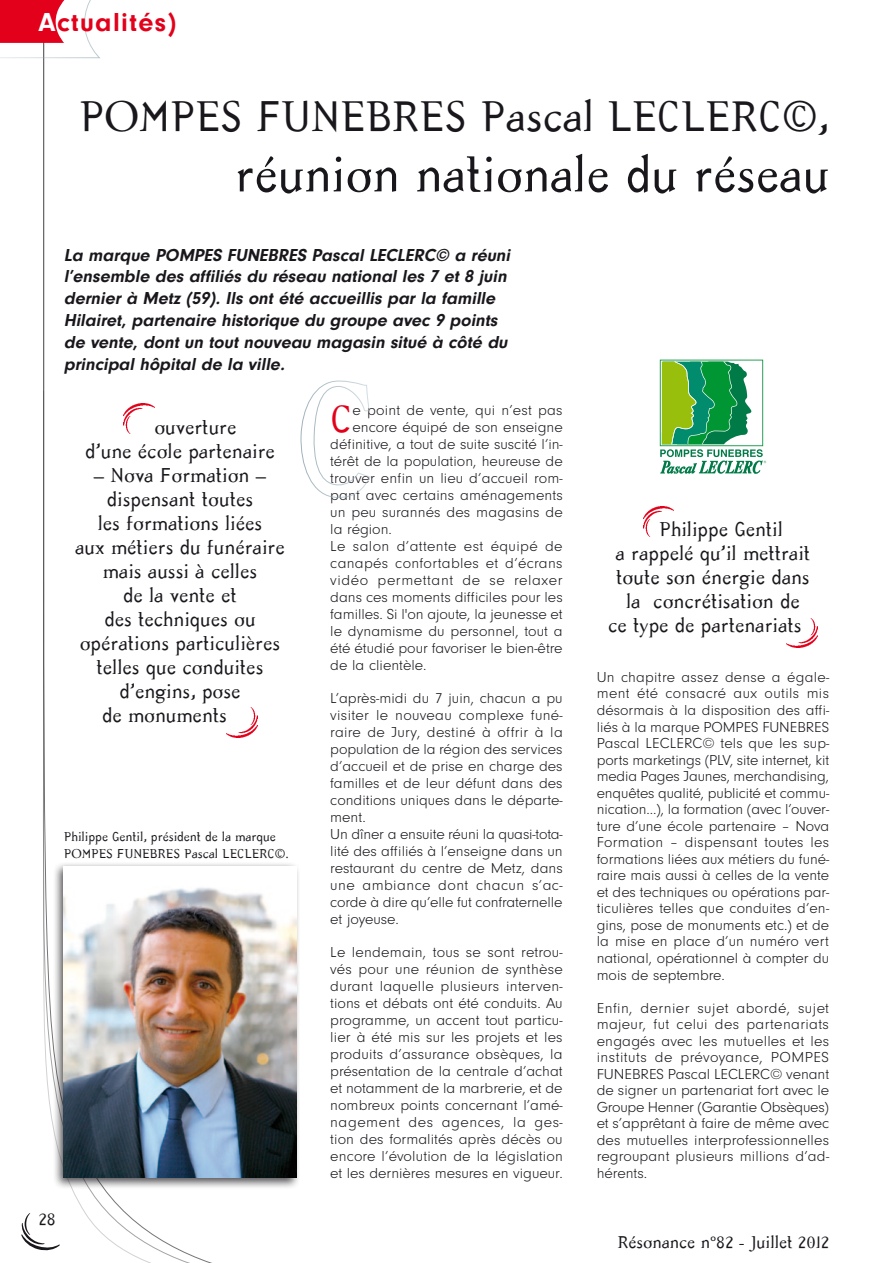
<style>
.page{position:relative;width:893px;height:1263px;background:#fff}
.page>*{position:absolute;margin:0;border:0;box-sizing:border-box;transform-origin:0 0}
.t1{font:52.5px "Missive";color:#1a171c}
.t2{font:45px "Missive";color:#1a171c}
.t3{font:39.9px "Missive";color:#e2001a;scale:1.05 1}
.t4{font:700 27px "Neuzeit Gro T";letter-spacing:.05em;color:#e2001a}
.t5{font:21px/24px "Missive";color:#1a171c}
.t6{font:italic 700 18px/21.9px "Neuzeit Gro T";color:#1a171c}
.t7{font:18px "Missive";color:#1a171c}
.t8{font:15px/17px "Neuzeit Gro T Ligh";color:#1a171c;text-align:justify;scale:1.05 1}
.t9{font:15px/16.5px "Neuzeit Gro T Ligh";color:#1a171c;text-align:justify;scale:1.04 1}
.t10{font:15px "Neuzeit Gro T Ligh";letter-spacing:.02em;color:#1a171c;scale:1.05 1}
.t11{font:15px "Neuzeit Gro T Ligh";letter-spacing:.025em;color:#1a171c;scale:1.05 1}
.t12{font:15px "Neuzeit Gro T Ligh";letter-spacing:.04em;color:#1a171c;scale:1.05 1}
.t13{font:13.5px/16.2px "Missive";color:#1a171c}
.s1{color:#fff}
</style>
<div class="page">
<svg style="left:42px;top:390px;width:210px;height:873px"></svg>
<svg style="left:0;top:0;width:100px;height:58px"></svg>
<svg style="left:300px;top:380px;width:71px;height:118px"></svg>
<div style="left:52px;top:861px;width:248px;height:328px;background:#1a171c;opacity:.75"></div>
<img style="left:64px;top:866px;width:232px;height:312px">
<img style="left:124px;top:404px;width:30px;height:30px">
<img style="left:227px;top:708px;width:31px;height:29px">
<img style="left:643px;top:506px;width:31px;height:30px">
<img style="left:787px;top:618px;width:31px;height:30px">
<svg style="left:660px;top:360px;width:106px;height:114px"></svg>
<h3 class="t4" style="left:39px;top:7px;width:139px"><span class="s1">A</span>ctualités)</h3>
<h2 class="t2" style="left:79px;top:93px;width:752px">POMPES FUNEBRES Pascal LECLERC©,</h2>
<h1 class="t1" style="left:235px;top:147px;width:596px">réunion nationale du réseau</h1>
<p class="t6" style="left:64px;top:244px;width:451px">La marque POMPES FUNEBRES Pascal LECLERC© a réuni l’ensemble des affiliés du réseau national les 7 et 8 juin dernier à Metz (59). Ils ont été accueillis par la famille Hilairet, partenaire historique du groupe avec 9 points de vente, dont un tout nouveau magasin situé à côté du principal hôpital de la ville.</p>
<h3 class="t5" style="left:85px;top:416px;width:191px;text-indent:69px">ouverture d’une école partenaire</h3>
<h3 class="t5" style="left:94px;top:464px;width:174px">– Nova Formation –</h3>
<h3 class="t5" style="left:107px;top:488px;width:148px">dispensant toutes</h3>
<h3 class="t5" style="left:98px;top:512px;width:166px">les formations liées</h3>
<h3 class="t5" style="left:75px;top:536px;width:211px">aux métiers du funéraire</h3>
<h3 class="t5" style="left:103px;top:560px;width:156px">mais aussi à celles</h3>
<h3 class="t5" style="left:123px;top:584px;width:115px">de la vente et</h3>
<h3 class="t5" style="left:104px;top:608px;width:153px">des techniques ou</h3>
<h3 class="t5" style="left:80px;top:632px;width:202px">opérations particulières</h3>
<h3 class="t5" style="left:97px;top:656px;width:168px">telles que conduites</h3>
<h3 class="t5" style="left:119px;top:680px;width:123px">d’engins, pose</h3>
<h3 class="t5" style="left:102px;top:704px;width:126px">de monuments</h3>
<p class="t13" style="left:64px;top:829px;width:226px">Philippe Gentil, président de la marque<br>POMPES FUNEBRES Pascal LECLERC©.</p>
<h3 class="t3" style="left:330px;top:398px;width:23px">C</h3>
<p class="t8" style="left:352px;top:402px;width:202px">e point de vente, qui n’est pas</p>
<p class="t8" style="left:352px;top:419px;width:202px">encore équipé de son enseigne</p>
<p class="t8" style="left:330px;top:436px;width:223px">définitive, a tout de suite suscité l’in-</p>
<p class="t8" style="left:330px;top:453px;width:223px">térêt de la population, heureuse de</p>
<p class="t8" style="left:330px;top:470px;width:223px">trouver enfin un lieu d’accueil rom-</p>
<p class="t8" style="left:330px;top:487px;width:223px">pant avec certains aménagements</p>
<p class="t8" style="left:330px;top:504px;width:223px">un peu surannés des magasins de</p>
<p class="t8" style="left:330px;top:521px;width:60px">la région.</p>
<p class="t11" style="left:330px;top:538px;width:223px">Le salon d’attente est équipé de</p>
<p class="t10" style="left:330px;top:555px;width:223px">canapés confortables et d’écrans</p>
<p class="t12" style="left:330px;top:572px;width:223px">vidéo permettant de se relaxer</p>
<p class="t8" style="left:330px;top:589px;width:223px">dans ces moments difficiles pour les</p>
<p class="t8" style="left:330px;top:605px;width:223px">familles. Si l'on ajoute, la jeunesse et</p>
<p class="t8" style="left:330px;top:622px;width:223px">le dynamisme du personnel, tout a</p>
<p class="t8" style="left:330px;top:639px;width:223px">été étudié pour favoriser le bien-être</p>
<p class="t8" style="left:330px;top:656px;width:93px">de la clientèle.</p>
<p class="t8" style="left:330px;top:690px;width:223px;text-align:left">L’après-midi du 7 juin, chacun a pu visiter le nouveau complexe funé&shy;raire de Jury, destiné à offrir à la population de la région des services d’accueil et de prise en charge des familles et de leur défunt dans des conditions uniques dans le départe&shy;ment.<br>Un dîner a ensuite réuni la quasi-tota&shy;lité des affiliés à l’enseigne dans un restaurant du centre de Metz, dans une ambiance dont chacun s’ac&shy;corde à dire qu’elle fut confraternelle et joyeuse.</p>
<p class="t8" style="left:330px;top:944px;width:223px">Le lendemain, tous se sont retrou&shy;vés pour une réunion de synthèse durant laquelle plusieurs interven&shy;tions et débats ont été conduits. Au programme, un accent tout particu&shy;lier à été mis sur les projets et les produits d’assurance obsèques, la présentation de la centrale d’achat et notamment de la marbrerie, et de nombreux points concernant l’amé&shy;nagement des agences, la ges&shy;tion des formalités après décès ou encore l’évolution de la législation et les dernières mesures en vigueur.</p>
<p class="t7" style="left:38px;top:1209px;width:19px">28</p>
<h3 class="t5" style="left:659px;top:518px;width:125px">Philippe Gentil</h3>
<h3 class="t5" style="left:616px;top:542px;width:196px">a rappelé qu’il mettrait</h3>
<h3 class="t5" style="left:616px;top:566px;width:195px">toute son énergie dans</h3>
<h3 class="t5" style="left:626px;top:590px;width:175px">la concrétisation de</h3>
<h3 class="t5" style="left:608px;top:614px;width:195px">ce type de partenariats</h3>
<p class="t9" style="left:597px;top:669px;width:225px">Un chapitre assez dense a égale&shy;ment été consacré aux outils mis désormais à la disposition des affi&shy;liés à la marque POMPES FUNEBRES Pascal LECLERC© tels que les sup&shy;ports marketings (PLV, site internet, kit media Pages Jaunes, merchandising, enquêtes qualité, publicité et commu&shy;nication…), la formation (avec l’ouver&shy;ture d’une école partenaire – Nova Formation – dispensant toutes les formations liées aux métiers du funé&shy;raire mais aussi à celles de la vente et des techniques ou opérations par&shy;ticulières telles que conduites d’en&shy;gins, pose de monuments etc.) et de la mise en place d’un numéro vert national, opérationnel à compter du mois de septembre.</p>
<p class="t8" style="left:597px;top:1000px;width:223px;line-height:16.5px">Enfin, dernier sujet abordé, sujet majeur, fut celui des partenariats engagés avec les mutuelles et les instituts de prévoyance, POMPES FUNEBRES Pascal LECLERC© venant de signer un partenariat fort avec le Groupe Henner (Garantie Obsèques) et s’apprêtant à faire de même avec des mutuelles interprofessionnelles regroupant plusieurs millions d’ad&shy;hérents.</p>
<p class="t7" style="left:618px;top:1232px;width:213px">Résonance n°82 - Juillet 2012</p>
</div>
